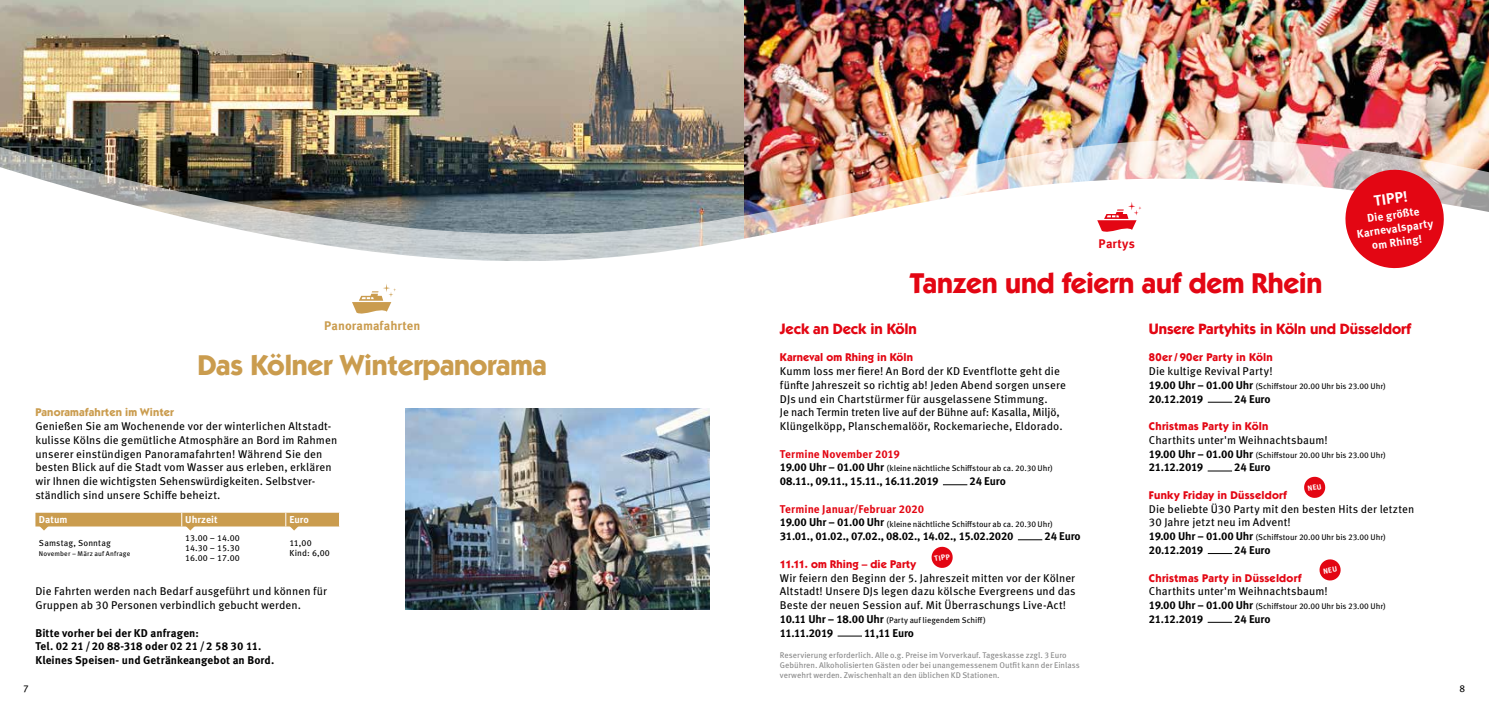
<style>
.page{position:relative;width:1489px;height:709px;background:#fff}
.page>*{position:absolute;margin:0;border:0;box-sizing:border-box;transform-origin:0 0}
.t1{font:700 28.75px "ITC Kabel Std";letter-spacing:-.015em;color:#e30613}
.t2{font:700 28.75px "ITC Kabel Std";letter-spacing:-.015em;color:#ca9c4e}
.t3{font:700 15px "ITC Kabel Std";letter-spacing:-.01em;color:#e30613}
.t4{font:700 15px "Meta OT";color:#fff}
.t5{font:700 12.5px "Meta OT";color:#ca9c4e}
.t6{font:700 12.5px "Meta OT";letter-spacing:.01em;color:#e30613}
.t7{font:11.25px/13.8px "Meta OT";letter-spacing:.005em;color:#000}
.t8{font:700 11.25px/13.8px "Meta OT";letter-spacing:-.01em;color:#000}
.t9{font:700 11.25px "ITC Kabel Std";letter-spacing:.02em;color:#e30613}
.t10{font:700 11.25px "Meta OT";letter-spacing:-.03em;color:#000}
.t11{font:700 11.25px "Meta OT";letter-spacing:.005em;color:#e30613}
.t12{font:700 11.25px "Meta OT";letter-spacing:-.055em;color:#000}
.t13{font:700 11.25px/13.8px "Meta OT";color:#fff;text-align:center}
.t14{font:700 11.25px "ITC Kabel Std";letter-spacing:.01em;color:#ca9c4e}
.t15{font:700 10px "Meta OT";color:#fff}
.t16{font:10px "Meta OT";color:#000}
.t17{font:8.75px/10px "Meta OT";letter-spacing:.01em;color:#000;text-align:justify}
.t18{font:8.25px "Meta OT";letter-spacing:-.005em;color:#000}
.t19{font:8.25px/10px "Meta OT";color:#878787}
.t20{font:700 7.5px "Meta OT";color:#fff}
.t21{font:6.88px "Meta OT";letter-spacing:.025em;color:#000}
.s1{font-weight:700;font-size:11.25px}
</style>
<div class="page">
<img style="left:0;top:0;width:744px;height:67px">
<img style="left:744px;top:0;width:744px;height:67px">
<img style="left:0;top:67px;width:1488px;height:570px">
<svg style="left:942px;top:484px;width:25px;height:1px"></svg>
<svg style="left:1017px;top:539px;width:25px;height:1px"></svg>
<svg style="left:837px;top:635px;width:25px;height:1px"></svg>
<svg style="left:35px;top:512px;width:305px;height:18px"></svg>
<svg style="left:352px;top:283px;width:44px;height:33px"></svg>
<svg style="left:1097px;top:202px;width:44px;height:33px"></svg>
<svg style="left:1207px;top:402px;width:25px;height:1px"></svg>
<svg style="left:1207px;top:470px;width:24px;height:1px"></svg>
<svg style="left:1207px;top:553px;width:25px;height:1px"></svg>
<svg style="left:1207px;top:622px;width:24px;height:1px"></svg>
<svg style="left:1341px;top:166px;width:105px;height:105px"></svg>
<img style="left:406px;top:408px;width:303px;height:201px">
<svg style="left:930px;top:546px;width:23px;height:22px"></svg>
<svg style="left:1303px;top:476px;width:22px;height:22px"></svg>
<svg style="left:1318px;top:558px;width:23px;height:23px"></svg>
<p class="t5" style="left:324px;top:317px;width:98px">Panoramafahrten</p>
<h1 class="t2" style="left:197px;top:348px;width:351px">Das Kölner Winterpanorama</h1>
<p class="t14" style="left:35px;top:406px;width:140px">Panoramafahrten im Winter</p>
<p class="t7" style="left:35px;top:419px;width:303px">Genießen Sie am Wochenende vor der winterlichen Altstadt&shy;kulisse Kölns die gemütliche Atmosphäre an Bord im Rahmen unserer einstündigen Panoramafahrten! Während Sie den besten Blick auf die Stadt vom Wasser aus erleben, erklären wir Ihnen die wichtigsten Sehenswürdigkeiten. Selbstver&shy;ständlich sind unsere Schiffe beheizt.</p>
<p class="t15" style="left:39px;top:513px;width:30px">Datum</p>
<p class="t15" style="left:185px;top:513px;width:34px">Uhrzeit</p>
<p class="t15" style="left:289px;top:513px;width:21px">Euro</p>
<p class="t17" style="left:39px;top:537px;width:73px">Samstag, Sonntag</p>
<p class="t21" style="left:39px;top:549px;width:93px">November – März auf Anfrage</p>
<p class="t17" style="left:185px;top:532px;width:56px">13.00 – 14.00<br>14.30 – 15.30<br>16.00 – 17.00</p>
<p class="t17" style="left:289px;top:537px;width:42px">11,00<br>Kind: 6,00</p>
<p class="t7" style="left:35px;top:584px;width:293px">Die Fahrten werden nach Bedarf ausgeführt und können für<br>Gruppen ab 30 Personen verbindlich gebucht werden.</p>
<p class="t8" style="left:35px;top:626px;width:240px">Bitte vorher bei der KD anfragen:<br>Tel. 02 21 / 20 88-318 oder 02 21 / 2 58 30 11.<br>Kleines Speisen- und Getränkeangebot an Bord.</p>
<p class="t16" style="left:23px;top:682px;width:7px">7</p>
<p class="t6" style="left:1098px;top:235px;width:38px">Partys</p>
<h1 class="t1" style="left:909px;top:265px;width:414px">Tanzen und feiern auf dem Rhein</h1>
<h2 class="t4" style="left:1372px;top:191px;width:35px;rotate:-8deg">TIPP!</h2>
<p class="t13" style="left:1353px;top:213px;width:78px;rotate:-8deg">Die größte<br>Karnevalsparty om Rhing!</p>
<h2 class="t3" style="left:780px;top:319px;width:138px">Jeck an Deck in Köln</h2>
<p class="t9" style="left:780px;top:351px;width:135px">Karneval om Rhing in Köln</p>
<p class="t7" style="left:780px;top:364px;width:287px">Kumm loss mer fiere! An Bord der KD Eventflotte geht die fünfte Jahreszeit so richtig ab! Jeden Abend sorgen unsere DJs und ein Chartstürmer für ausgelassene Stimmung.<br>Je nach Termin treten live auf der Bühne auf: Kasalla, Miljö, Klüngelköpp, Planschemalöör, Rockemarieche, Eldorado.</p>
<p class="t11" style="left:780px;top:446px;width:122px">Termine November 2019</p>
<p class="t18" style="left:780px;top:463px;width:274px"><span class="s1">19.00 Uhr – 01.00 Uhr</span> (kleine nächtliche Schiffstour ab ca. 20.30 Uhr)</p>
<p class="t12" style="left:780px;top:474px;width:160px">08.11., 09.11., 15.11., 16.11.2019</p>
<p class="t8" style="left:969px;top:474px;width:38px">24 Euro</p>
<p class="t11" style="left:780px;top:501px;width:146px">Termine Januar/Februar 2020</p>
<p class="t18" style="left:780px;top:518px;width:274px"><span class="s1">19.00 Uhr – 01.00 Uhr</span> (kleine nächtliche Schiffstour ab ca. 20.30 Uhr)</p>
<p class="t10" style="left:780px;top:529px;width:235px">31.01., 01.02., 07.02., 08.02., 14.02., 15.02.2020</p>
<p class="t8" style="left:1044px;top:529px;width:38px">24 Euro</p>
<p class="t9" style="left:780px;top:557px;width:138px">11.11. om Rhing – die Party</p>
<p class="t7" style="left:780px;top:571px;width:297px;text-align:justify">Wir feiern den Beginn der 5. Jahreszeit mitten vor der Kölner Altstadt! Unsere DJs legen dazu kölsche Evergreens und das Beste der neuen Session auf. Mit Überraschungs Live-Act!</p>
<p class="t18" style="left:780px;top:615px;width:207px"><span class="s1">10.11 Uhr – 18.00 Uhr</span> (Party auf liegendem Schiff)</p>
<p class="t8" style="left:780px;top:626px;width:55px">11.11.2019</p>
<p class="t8" style="left:864px;top:626px;width:51px">11,11 Euro</p>
<p class="t20" style="left:933px;top:554px;width:17px;rotate:-10deg">TIPP</p>
<p class="t19" style="left:780px;top:650px;width:301px">Reservierung erforderlich. Alle o.g. Preise im Vorverkauf. Tageskasse zzgl. 3 Euro<br>Gebühren. Alkoholisierten Gästen oder bei unangemessenem Outfit kann der Einlass verwehrt werden. Zwischenhalt an den üblichen KD Stationen.</p>
<h2 class="t3" style="left:1148px;top:319px;width:263px">Unsere Partyhits in Köln und Düsseldorf</h2>
<p class="t9" style="left:1148px;top:351px;width:125px">80er / 90er Party in Köln</p>
<p class="t7" style="left:1148px;top:364px;width:125px">Die kultige Revival Party!</p>
<p class="t18" style="left:1148px;top:381px;width:238px"><span class="s1">19.00 Uhr – 01.00 Uhr</span> (Schiffstour 20.00 Uhr bis 23.00 Uhr)</p>
<p class="t8" style="left:1148px;top:392px;width:56px">20.12.2019</p>
<p class="t8" style="left:1234px;top:392px;width:38px">24 Euro</p>
<p class="t9" style="left:1148px;top:419px;width:121px">Christmas Party in Köln</p>
<p class="t7" style="left:1148px;top:433px;width:180px">Charthits unter'm Weihnachtsbaum!</p>
<p class="t18" style="left:1148px;top:450px;width:238px"><span class="s1">19.00 Uhr – 01.00 Uhr</span> (Schiffstour 20.00 Uhr bis 23.00 Uhr)</p>
<p class="t8" style="left:1148px;top:461px;width:56px">21.12.2019</p>
<p class="t8" style="left:1234px;top:461px;width:38px">24 Euro</p>
<p class="t9" style="left:1148px;top:488px;width:139px">Funky Friday in Düsseldorf</p>
<p class="t7" style="left:1148px;top:502px;width:267px">Die beliebte Ü30 Party mit den besten Hits der letzten<br>30 Jahre jetzt neu im Advent!</p>
<p class="t18" style="left:1148px;top:532px;width:238px"><span class="s1">19.00 Uhr – 01.00 Uhr</span> (Schiffstour 20.00 Uhr bis 23.00 Uhr)</p>
<p class="t8" style="left:1148px;top:543px;width:56px">20.12.2019</p>
<p class="t8" style="left:1234px;top:543px;width:38px">24 Euro</p>
<p class="t9" style="left:1148px;top:571px;width:154px">Christmas Party in Düsseldorf</p>
<p class="t7" style="left:1148px;top:584px;width:180px">Charthits unter'm Weihnachtsbaum!</p>
<p class="t18" style="left:1148px;top:601px;width:238px"><span class="s1">19.00 Uhr – 01.00 Uhr</span> (Schiffstour 20.00 Uhr bis 23.00 Uhr)</p>
<p class="t8" style="left:1148px;top:612px;width:56px">21.12.2019</p>
<p class="t8" style="left:1234px;top:612px;width:38px">24 Euro</p>
<p class="t16" style="left:1459px;top:682px;width:7px">8</p>
</div>
